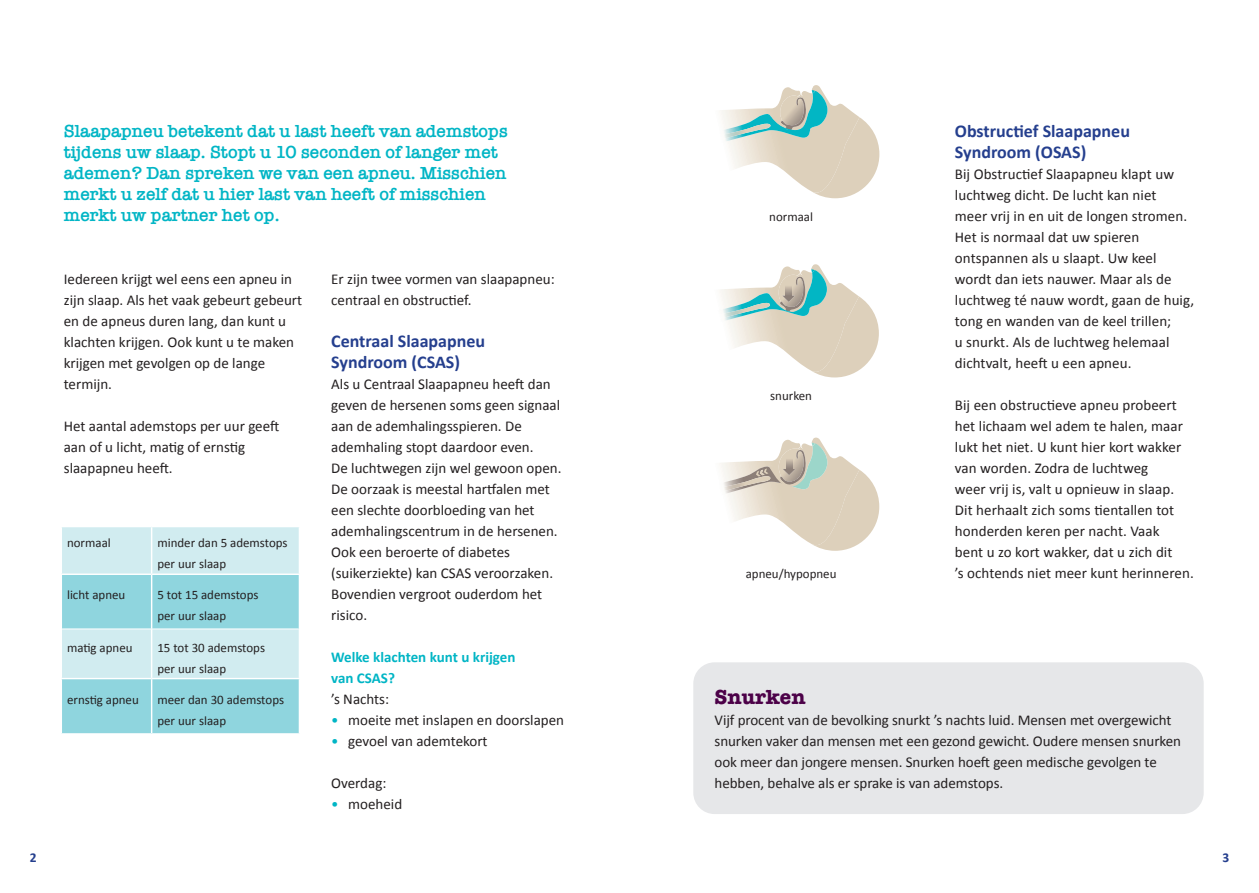
<style>
.page{position:relative;width:1259px;height:893px;background:#fff}
.page>*{position:absolute;margin:0;border:0;box-sizing:border-box;transform-origin:0 0}
.t1{font:700 21px "American Typewriter";color:#4c0148}
.t2{font:600 18px/21px "American Typewriter";letter-spacing:-.005em;color:#00b5c5}
.t3{font:700 18px/21px "Calibri";color:#253f8e}
.t4{font:15px/21px "Calibri";color:#231f20}
.t5{font:700 15px/21px "Calibri";color:#00b5c5}
.t6{font:700 13.5px "Calibri";color:#253f8e}
.t7{font:12.9px/21px "Calibri";color:#231f20}
.s1{color:#00b5c5}
</style>
<div class="page">
<svg style="left:62px;top:527px;width:237px;height:206px;background:#aee0e6"></svg>
<hr style="left:151px;top:527px;width:1px;height:46px;background:#fff">
<hr style="left:61px;top:573px;width:91px;height:2px;background:#fff">
<hr style="left:152px;top:573px;width:148px;height:2px;background:#fff">
<hr style="left:151px;top:575px;width:1px;height:54px;background:#fff">
<hr style="left:151px;top:629px;width:1px;height:49px;background:#fff">
<hr style="left:61px;top:678px;width:91px;height:1px;background:#fff">
<hr style="left:152px;top:678px;width:148px;height:1px;background:#fff">
<hr style="left:151px;top:679px;width:1px;height:54px;background:#fff">
<hr style="left:62px;top:629px;width:90px;height:1px;background:#fff">
<hr style="left:152px;top:629px;width:147px;height:1px;background:#fff">
<div style="left:693px;top:662px;width:510px;height:152px;background:#e6e7e9;border-radius:21px"></div>
<svg style="left:721px;top:85px;width:158px;height:113px"></svg>
<svg style="left:720px;top:264px;width:159px;height:113px"></svg>
<svg style="left:720px;top:438px;width:159px;height:113px"></svg>
<p class="t2" style="left:64px;top:120px;width:445px">Slaapapneu betekent dat u last heeft van ademstops tijdens uw slaap. Stopt u 10 seconden of langer met ademen? Dan spreken we van een apneu. Misschien merkt u zelf dat u hier last van heeft of misschien merkt uw partner het op.</p>
<p class="t4" style="left:64px;top:268px;width:240px">Iedereen krijgt wel eens een apneu in zijn slaap. Als het vaak gebeurt gebeurt en de apneus duren lang, dan kunt u klachten krijgen. Ook kunt u te maken krijgen met gevolgen op de lange termijn.</p>
<p class="t4" style="left:64px;top:415px;width:217px">Het aantal ademstops per uur geeft aan of u licht, matig of ernstig slaapapneu heeft.</p>
<p class="t7" style="left:67px;top:532px;width:45px">normaal</p>
<p class="t7" style="left:157px;top:532px;width:132px">minder dan 5 ademstops per uur slaap</p>
<p class="t7" style="left:67px;top:584px;width:60px">licht apneu</p>
<p class="t7" style="left:157px;top:584px;width:103px">5 tot 15 ademstops per uur slaap</p>
<p class="t7" style="left:67px;top:637px;width:67px">matig apneu</p>
<p class="t7" style="left:157px;top:637px;width:109px">15 tot 30 ademstops per uur slaap</p>
<p class="t7" style="left:67px;top:689px;width:73px">ernstig apneu</p>
<p class="t7" style="left:157px;top:689px;width:128px">meer dan 30 ademstops per uur slaap</p>
<p class="t4" style="left:331px;top:268px;width:225px">Er zijn twee vormen van slaapapneu: centraal en obstructief.</p>
<p class="t3" style="left:331px;top:330px;width:155px">Centraal Slaapapneu<br>Syndroom (CSAS)</p>
<p class="t4" style="left:331px;top:373px;width:232px">Als u Centraal Slaapapneu heeft dan geven de hersenen soms geen signaal aan de ademhalingsspieren. De ademhaling stopt daardoor even.<br>De luchtwegen zijn wel gewoon open.<br>De oorzaak is meestal hartfalen met een slechte doorbloeding van het ademhalingscentrum in de hersenen.<br>Ook een beroerte of diabetes (suikerziekte) kan CSAS veroorzaken.<br>Bovendien vergroot ouderdom het risico.</p>
<p class="t5" style="left:331px;top:646px;width:186px">Welke klachten kunt u krijgen van CSAS?</p>
<p class="t4" style="left:331px;top:688px;width:59px">’s Nachts:</p>
<p class="t4" style="left:331px;top:709px;width:234px"><span class="s1">•</span> moeite met inslapen en doorslapen</p>
<p class="t4" style="left:331px;top:730px;width:158px"><span class="s1">•</span> gevoel van ademtekort</p>
<p class="t4" style="left:331px;top:772px;width:57px">Overdag:</p>
<p class="t4" style="left:331px;top:793px;width:73px"><span class="s1">•</span> moeheid</p>
<p class="t7" style="left:769px;top:206px;width:45px">normaal</p>
<p class="t7" style="left:770px;top:385px;width:43px">snurken</p>
<p class="t7" style="left:746px;top:563px;width:92px">apneu/hypopneu</p>
<p class="t3" style="left:955px;top:120px;width:177px">Obstructief Slaapapneu<br>Syndroom (OSAS)</p>
<p class="t4" style="left:955px;top:163px;width:241px">Bij Obstructief Slaapapneu klapt uw luchtweg dicht. De lucht kan niet<br>meer vrij in en uit de longen stromen.<br>Het is normaal dat uw spieren ontspannen als u slaapt. Uw keel wordt dan iets nauwer. Maar als de luchtweg té nauw wordt, gaan de huig, tong en wanden van de keel trillen;<br>u snurkt. Als de luchtweg helemaal dichtvalt, heeft u een apneu.</p>
<p class="t4" style="left:955px;top:394px;width:240px">Bij een obstructieve apneu probeert het lichaam wel adem te halen, maar lukt het niet. U kunt hier kort wakker van worden. Zodra de luchtweg<br>weer vrij is, valt u opnieuw in slaap.<br>Dit herhaalt zich soms tientallen tot honderden keren per nacht. Vaak<br>bent u zo kort wakker, dat u zich dit<br>’s ochtends niet meer kunt herinneren.</p>
<h1 class="t1" style="left:714px;top:679px;width:93px">Snurken</h1>
<p class="t4" style="left:714px;top:709px;width:468px">Vijf procent van de bevolking snurkt ’s nachts luid. Mensen met overgewicht snurken vaker dan mensen met een gezond gewicht. Oudere mensen snurken ook meer dan jongere mensen. Snurken hoeft geen medische gevolgen te hebben, behalve als er sprake is van ademstops.</p>
<p class="t6" style="left:30px;top:848px;width:8px">2</p>
<p class="t6" style="left:1222px;top:848px;width:8px">3</p>
</div>
